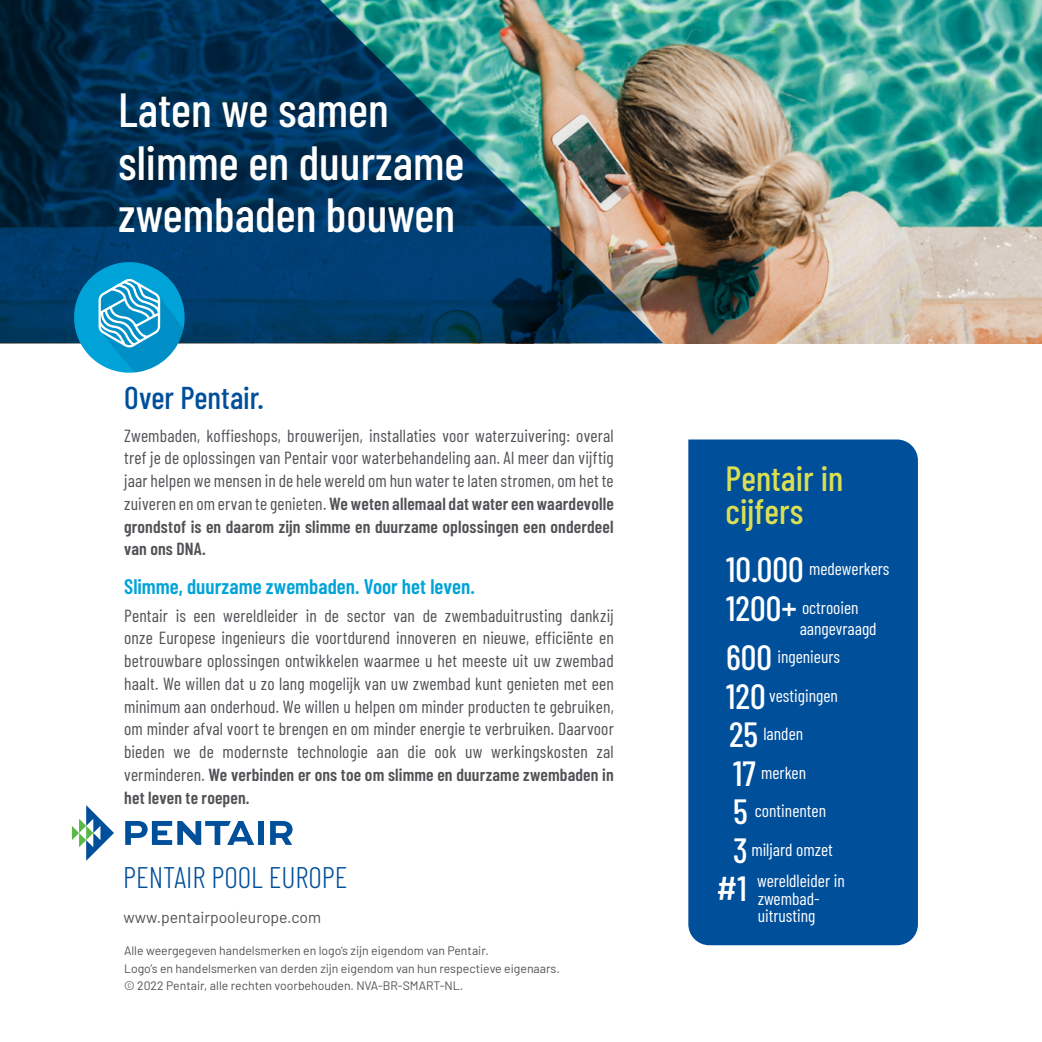
<style>
.page{position:relative;width:1042px;height:1042px;background:#fff}
.page>*{position:absolute;margin:0;border:0;box-sizing:border-box;transform-origin:0 0}
.t1{font:500 47.77px/52.5px "Barlow Condensed";color:#fff}
.t2{font:500 35px/32.9px "Barlow Condensed";color:#dbdf53}
.t3{font:500 31.5px "Barlow Condensed";letter-spacing:-.005em;color:#004f9a}
.t4{font:300 29.75px "Barlow Condensed";color:#004f9a}
.t5{font:600 21px "Barlow Condensed";color:#00a3d8}
.t6{font:17.5px/22.8px "Barlow Condensed";letter-spacing:.01em;color:#515256;text-align:justify}
.t7{font:17.5px/21.7px "Barlow Condensed";color:#fff}
.t8{font:15.75px "Barlow";color:#515256}
.t9{font:12.25px/17.5px "Barlow";color:#515256}
.s1{font-weight:600}
.s2{font-weight:500;font-size:35px}
</style>
<div class="page">
<img style="left:663px;top:0;width:379px;height:343px">
<img style="left:0;top:0;width:663px;height:343px">
<svg style="left:72px;top:805px;width:42px;height:56px"></svg>
<svg style="left:125px;top:821px;width:129px;height:24px"></svg>
<div style="left:258px;top:821px;width:6px;height:24px;background:#004f9a"></div>
<svg style="left:270px;top:821px;width:22px;height:24px"></svg>
<div style="left:688px;top:439px;width:230px;height:506px;background:#004f9a"></div>
<svg style="left:72px;top:260px;width:115px;height:113px"></svg>
<h1 class="t1" style="left:118px;top:80px;width:348px">Laten we samen slimme en duurzame zwembaden bouwen</h1>
<h3 class="t3" style="left:124px;top:375px;width:141px">Over Pentair.</h3>
<p class="t6" style="left:124px;top:422px;width:491px">Zwembaden, koffieshops, brouwerijen, installaties voor waterzuivering: overal tref je de oplossingen van Pentair voor waterbehandeling aan. Al meer dan vijftig jaar helpen we mensen in de hele wereld om hun water te laten stromen, om het te zuiveren en om ervan te genieten. <span class="s1">We weten allemaal dat water een waardevolle grondstof is en daarom zijn slimme en duurzame oplossingen een onderdeel van ons DNA.</span></p>
<p class="t5" style="left:124px;top:571px;width:352px">Slimme, duurzame zwembaden. Voor het leven.</p>
<p class="t6" style="left:124px;top:602px;width:491px">Pentair is een wereldleider in de sector van de zwembaduitrusting dankzij onze Europese ingenieurs die voortdurend innoveren en nieuwe, efficiënte en betrouwbare oplossingen ontwikkelen waarmee u het meeste uit uw zwembad haalt. We willen dat u zo lang mogelijk van uw zwembad kunt genieten met een minimum aan onderhoud. We willen u helpen om minder producten te gebruiken, om minder afval voort te brengen en om minder energie te verbruiken. Daarvoor bieden we de modernste technologie aan die ook uw werkingskosten zal verminderen. <span class="s1">We verbinden er ons toe om slimme en duurzame zwembaden in het leven te roepen.</span></p>
<h3 class="t4" style="left:123px;top:856px;width:226px">PENTAIR POOL EUROPE</h3>
<p class="t8" style="left:123px;top:906px;width:199px">www.pentairpooleurope.com</p>
<p class="t9" style="left:124px;top:941px;width:437px">Alle weergegeven handelsmerken en logo’s zijn eigendom van Pentair.<br>Logo’s en handelsmerken van derden zijn eigendom van hun respectieve eigenaars. © 2022 Pentair, alle rechten voorbehouden. NVA-BR-SMART-NL.</p>
<h2 class="t2" style="left:725px;top:459px;width:119px">Pentair in cijfers</h2>
<p class="t7" style="left:726px;top:557px;width:165px"><span class="s2">10.000</span> medewerkers</p>
<p class="t7" style="left:800px;top:595px;width:78px;text-indent:-73px"><span class="s2">1200+</span> octrooien aangevraagd</p>
<p class="t7" style="left:726px;top:645px;width:115px"><span class="s2">600</span> ingenieurs</p>
<p class="t7" style="left:726px;top:683px;width:113px"><span class="s2">120</span> vestigingen</p>
<p class="t7" style="left:729px;top:722px;width:76px"><span class="s2">25</span> landen</p>
<p class="t7" style="left:733px;top:760px;width:74px"><span class="s2">17</span> merken</p>
<p class="t7" style="left:733px;top:799px;width:94px"><span class="s2">5</span> continenten</p>
<p class="t7" style="left:716px;top:832px;width:130px;line-height:31.5px;text-align:center"><span class="s2">3</span> miljard omzet <span class="s2">#1</span> wereldleider in</p>
<p class="t7" style="left:758px;top:888px;width:63px;line-height:17.5px">zwembad&shy;uitrusting</p>
</div>
